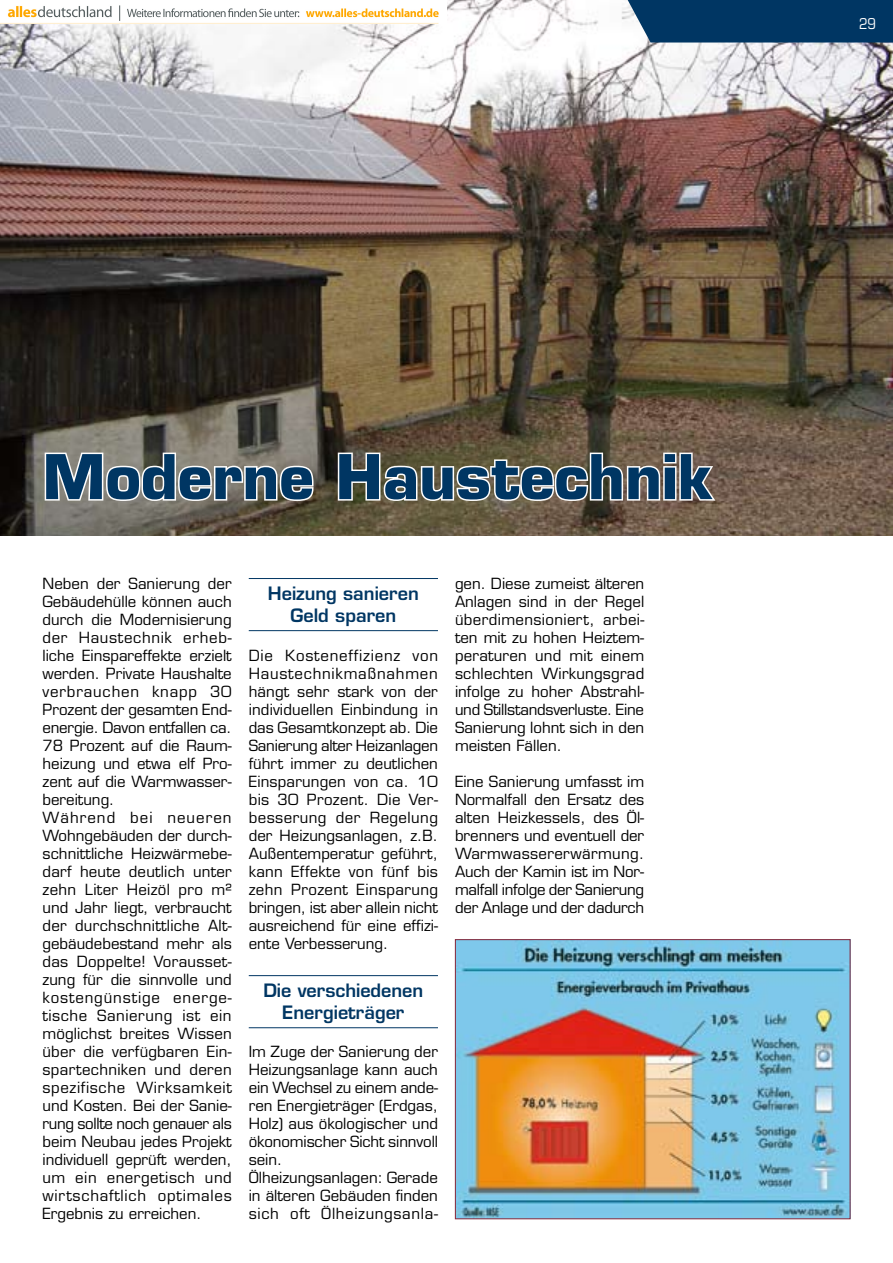
<style>
.page{position:relative;width:893px;height:1263px;background:#fff}
.page>*{position:absolute;margin:0;border:0;box-sizing:border-box;transform-origin:0 0}
.t1{font:700 60px "Eurostile";color:#003663}
.t2{font:600 18px/21.6px "Eurostile";color:#003663;text-align:center}
.t3{font:15px/18px "Eurostile";color:#000;text-align:justify}
.t4{font:condensed 15px "Eurostile";color:#fff}
</style>
<div class="page">
<hr style="left:249px;top:578px;width:189px;height:1px;background:#003663">
<hr style="left:249px;top:630px;width:189px;height:1px;background:#003663">
<hr style="left:249px;top:975px;width:189px;height:1px;background:#003663">
<hr style="left:249px;top:1027px;width:189px;height:1px;background:#003663">
<img style="left:0;top:0;width:893px;height:535px">
<svg style="left:43px;top:451px;width:272px;height:51px"></svg>
<svg style="left:336px;top:451px;width:382px;height:51px"></svg>
<img style="left:457px;top:941px;width:391px;height:276px">
<div style="left:455px;top:939px;width:395px;height:280px;border:1px solid #8b2738"></div>
<svg style="left:621px;top:0;width:272px;height:43px;background:#13446e"></svg>
<img style="left:0;top:0;width:446px;height:24px">
<p class="t4" style="left:859px;top:15px;width:9px">29</p>
<h1 class="t1" style="left:43px;top:440px;width:672px">Moderne Haustechnik</h1>
<p class="t3" style="left:43px;top:575px;width:191px;text-align:left">Neben der Sanierung der<br>Gebäudehülle können auch durch die Modernisierung der Haustechnik erheb&shy;liche Einspareffekte erzielt werden. Private Haushalte verbrauchen knapp 30<br>Prozent der gesamten End&shy;energie. Davon entfallen ca.<br>78 Prozent auf die Raum&shy;heizung und etwa elf Pro&shy;zent auf die Warmwasser&shy;bereitung.<br>Während bei neueren<br>Wohngebäuden der durch&shy;schnittliche Heizwärmebe&shy;darf heute deutlich unter zehn Liter Heizöl pro m² und Jahr liegt, verbraucht der durchschnittliche Alt&shy;gebäudebestand mehr als das Doppelte! Vorausset&shy;zung für die sinnvolle und kostengünstige energe&shy;tische Sanierung ist ein möglichst breites Wissen über die verfügbaren Ein&shy;spartechniken und deren spezifische Wirksamkeit und Kosten. Bei der Sanie&shy;rung sollte noch genauer als beim Neubau jedes Projekt individuell geprüft werden, um ein energetisch und wirtschaftlich optimales<br>Ergebnis zu erreichen.</p>
<p class="t2" style="left:268px;top:583px;width:152px">Heizung sanieren<br>Geld sparen</p>
<p class="t3" style="left:249px;top:647px;width:191px">Die Kosteneffizienz von Haustechnikmaßnahmen hängt sehr stark von der individuellen Einbindung in das Gesamtkonzept ab. Die Sanierung alter Heizanlagen führt immer zu deutlichen Einsparungen von ca. 10 bis 30 Prozent. Die Ver&shy;besserung der Regelung der Heizungsanlagen, z.B.<br>Außentemperatur geführt, kann Effekte von fünf bis zehn Prozent Einsparung bringen, ist aber allein nicht ausreichend für eine effizi&shy;ente Verbesserung.</p>
<p class="t2" style="left:263px;top:980px;width:161px">Die verschiedenen<br>Energieträger</p>
<p class="t3" style="left:249px;top:1043px;width:191px;text-align:left">Im Zuge der Sanierung der<br>Heizungsanlage kann auch ein Wechsel zu einem ande&shy;ren Energieträger (Erdgas,<br>Holz) aus ökologischer und ökonomischer Sicht sinnvoll sein.<br>Ölheizungsanlagen: Gerade in älteren Gebäuden finden sich oft Ölheizungsanla-</p>
<p class="t3" style="left:455px;top:575px;width:191px">gen. Diese zumeist älteren Anlagen sind in der Regel überdimensioniert, arbei&shy;ten mit zu hohen Heiztem&shy;peraturen und mit einem schlechten Wirkungsgrad infolge zu hoher Abstrahl&shy;und Stillstandsverluste. Eine Sanierung lohnt sich in den meisten Fällen.</p>
<p class="t3" style="left:455px;top:773px;width:191px">Eine Sanierung umfasst im Normalfall den Ersatz des alten Heizkessels, des Öl&shy;brenners und eventuell der Warmwassererwärmung.<br>Auch der Kamin ist im Nor&shy;malfall infolge der Sanierung der Anlage und der dadurch</p>
</div>
